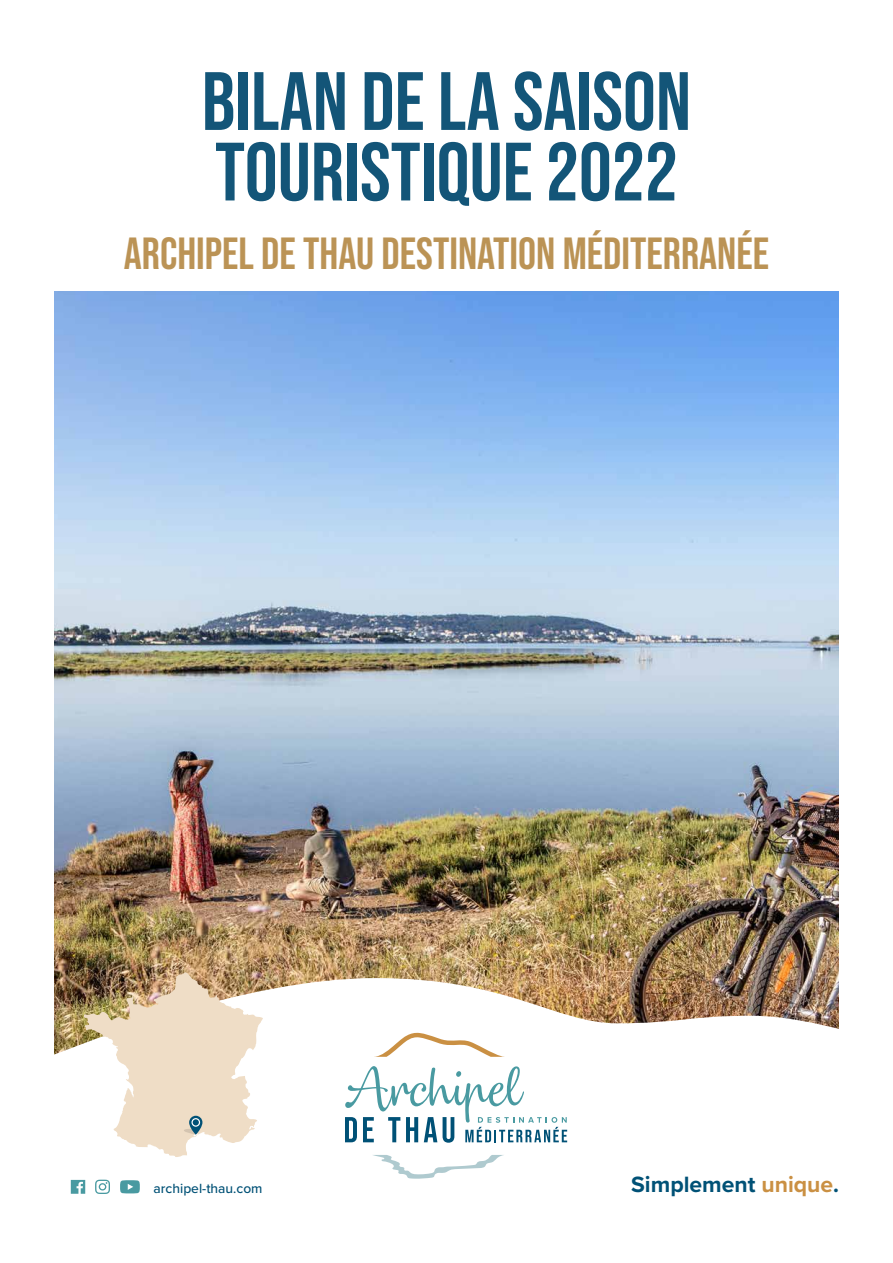
<style>
.page{position:relative;width:893px;height:1263px;background:#fff}
.page>*{position:absolute;margin:0;border:0;box-sizing:border-box;transform-origin:0 0}
.t1{font:82.5px/70.5px "Bebas Neue";color:#135578}
.t2{font:45px "Bebas Neue";color:#bb9355}
.t3{font:700 22.95px "Proxima Nova";color:#005176}
.t4{font:500 13.8px "Proxima Nova";color:#005176}
.s1{color:#ca9043}
</style>
<div class="page">
<img style="left:54px;top:291px;width:785px;height:687px">
<svg style="left:54px;top:978px;width:785px;height:216px"></svg>
<svg style="left:71px;top:1180px;width:14px;height:14px"></svg>
<svg style="left:95px;top:1180px;width:15px;height:14px"></svg>
<svg style="left:120px;top:1180px;width:20px;height:13px"></svg>
<svg style="left:84px;top:972px;width:179px;height:185px"></svg>
<svg style="left:189px;top:1116px;width:13px;height:19px"></svg>
<div style="left:191px;top:1118px;width:9px;height:9px;border:1px solid #fff;border-radius:50%"></div>
<svg style="left:374px;top:1032px;width:130px;height:25px"></svg>
<svg style="left:372px;top:1155px;width:132px;height:24px"></svg>
<svg style="left:345px;top:1066px;width:222px;height:77px"></svg>
<h1 class="t1" style="left:202px;top:65px;width:491px">BILAN DE LA SAISON<br>TOURISTIQUE 2022</h1>
<p class="t2" style="left:124px;top:228px;width:647px">ARCHIPEL DE THAU DESTINATION MÉDITERRANÉE</p>
<p class="t4" style="left:154px;top:1178px;width:110px">archipel-thau.com</p>
<p class="t3" style="left:631px;top:1167px;width:209px">Simplement <span class="s1">unique</span>.</p>
</div>
